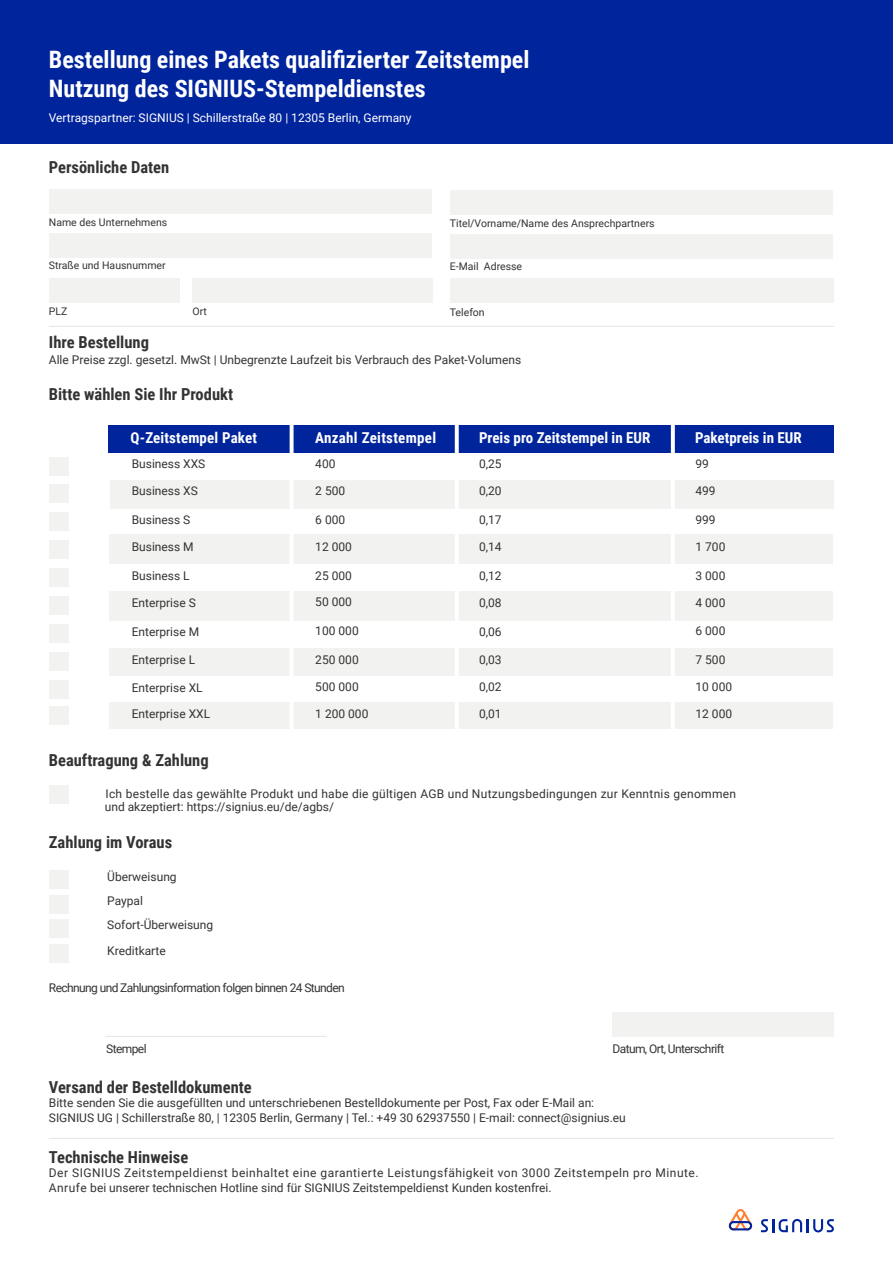
<style>
.page{position:relative;width:893px;height:1263px;background:#fff}
.page>*{position:absolute;margin:0;border:0;box-sizing:border-box;transform-origin:0 0}
.t1{font:700 24px "Roboto Condensed";color:#fff}
.t2{font:700 16.5px "Roboto Condensed";color:#333}
.t3{font:700 15px "Roboto Condensed";color:#fff}
.t4{font:700 15px "Roboto Condensed";letter-spacing:.02em;color:#fff}
.t5{font:12px "Roboto";color:#333}
.t6{font:12px "Roboto";letter-spacing:.04em;color:#333}
.t7{font:12px "Roboto";letter-spacing:.025em;color:#333}
.t8{font:12px "Roboto";letter-spacing:-.05em;color:#333}
.t9{font:12px "Roboto";color:#fff}
.t10{font:10.5px "Roboto";color:#333}
</style>
<div class="page">
<div style="left:110px;top:480px;width:723px;height:29px;background:#f2f2f1"></div>
<hr style="left:49px;top:326px;width:785px;height:1px;background:#e3e6e3">
<div style="left:0;top:0;width:893px;height:143px;background:#00249c"></div>
<div style="left:110px;top:703px;width:723px;height:26px;background:#f2f2f1"></div>
<div style="left:110px;top:535px;width:723px;height:29px;background:#f2f2f1"></div>
<div style="left:110px;top:591px;width:723px;height:29px;background:#f2f2f1"></div>
<div style="left:110px;top:648px;width:723px;height:27px;background:#f2f2f1"></div>
<div style="left:109px;top:425px;width:725px;height:28px;background:#00249c"></div>
<hr style="left:290px;top:418px;width:4px;height:322px;background:#fff">
<hr style="left:455px;top:418px;width:4px;height:322px;background:#fff">
<hr style="left:671px;top:418px;width:4px;height:322px;background:#fff">
<div style="left:50px;top:190px;width:382px;height:24px;background:#f2f2f1"></div>
<div style="left:50px;top:234px;width:382px;height:24px;background:#f2f2f1"></div>
<div style="left:193px;top:279px;width:240px;height:24px;background:#f2f2f1"></div>
<div style="left:613px;top:1012px;width:221px;height:24px;background:#f2f2f1"></div>
<div style="left:450px;top:279px;width:384px;height:24px;background:#f2f2f1"></div>
<div style="left:49px;top:279px;width:130px;height:24px;background:#f2f2f1"></div>
<div style="left:49px;top:457px;width:19px;height:18px;background:#f2f2f1"></div>
<div style="left:49px;top:485px;width:19px;height:18px;background:#f2f2f1"></div>
<div style="left:49px;top:512px;width:19px;height:19px;background:#f2f2f1"></div>
<div style="left:49px;top:540px;width:19px;height:19px;background:#f2f2f1"></div>
<div style="left:49px;top:568px;width:19px;height:18px;background:#f2f2f1"></div>
<div style="left:49px;top:596px;width:19px;height:19px;background:#f2f2f1"></div>
<div style="left:49px;top:625px;width:19px;height:18px;background:#f2f2f1"></div>
<div style="left:49px;top:652px;width:19px;height:19px;background:#f2f2f1"></div>
<div style="left:49px;top:680px;width:19px;height:18px;background:#f2f2f1"></div>
<div style="left:49px;top:707px;width:19px;height:18px;background:#f2f2f1"></div>
<div style="left:49px;top:785px;width:19px;height:19px;background:#f2f2f1"></div>
<div style="left:49px;top:870px;width:19px;height:19px;background:#f2f2f1"></div>
<div style="left:49px;top:895px;width:19px;height:19px;background:#f2f2f1"></div>
<div style="left:49px;top:919px;width:19px;height:19px;background:#f2f2f1"></div>
<div style="left:49px;top:944px;width:19px;height:18px;background:#f2f2f1"></div>
<div style="left:451px;top:191px;width:382px;height:24px;background:#f2f2f1"></div>
<div style="left:451px;top:235px;width:382px;height:24px;background:#f2f2f1"></div>
<hr style="left:105px;top:1036px;width:222px;height:1px;background:#e3e6e3">
<hr style="left:49px;top:1138px;width:785px;height:1px;background:#e3e6e3">
<svg style="left:761px;top:1219px;width:73px;height:13px"></svg>
<svg style="left:728px;top:1209px;width:25px;height:22px"></svg>
<p class="t1" style="left:49px;top:42px;width:482px">Bestellung eines Pakets qualifizierter Zeitstempel</p>
<p class="t1" style="left:49px;top:71px;width:378px">Nutzung des SIGNIUS-Stempeldienstes</p>
<p class="t9" style="left:49px;top:109px;width:364px">Vertragspartner: SIGNIUS | Schillerstraße 80 | 12305 Berlin, Germany</p>
<p class="t2" style="left:49px;top:155px;width:122px">Persönliche Daten</p>
<p class="t10" style="left:49px;top:215px;width:120px">Name des Unternehmens</p>
<p class="t10" style="left:49px;top:258px;width:118px">Straße und Hausnummer</p>
<p class="t10" style="left:49px;top:304px;width:20px">PLZ</p>
<p class="t10" style="left:193px;top:304px;width:16px">Ort</p>
<p class="t10" style="left:450px;top:305px;width:36px">Telefon</p>
<p class="t10" style="left:450px;top:216px;width:206px">Titel/Vorname/Name des Ansprechpartners</p>
<p class="t10" style="left:450px;top:259px;width:74px">E-Mail Adresse</p>
<p class="t2" style="left:49px;top:330px;width:102px">Ihre Bestellung</p>
<p class="t5" style="left:49px;top:351px;width:474px">Alle Preise zzgl. gesetzl. MwSt | Unbegrenzte Laufzeit bis Verbrauch des Paket-Volumens</p>
<p class="t2" style="left:49px;top:383px;width:186px">Bitte wählen Sie Ihr Produkt</p>
<p class="t3" style="left:131px;top:427px;width:128px">Q-Zeitstempel Paket</p>
<p class="t5" style="left:132px;top:455px;width:75px">Business XXS</p>
<p class="t4" style="left:315px;top:427px;width:123px">Anzahl Zeitstempel</p>
<p class="t3" style="left:479px;top:427px;width:173px">Preis pro Zeitstempel in EUR</p>
<p class="t3" style="left:695px;top:427px;width:108px">Paketpreis in EUR</p>
<p class="t5" style="left:315px;top:455px;width:22px">400</p>
<p class="t5" style="left:479px;top:455px;width:24px">0,25</p>
<p class="t5" style="left:695px;top:455px;width:15px">99</p>
<p class="t5" style="left:132px;top:483px;width:68px">Business XS</p>
<p class="t5" style="left:315px;top:483px;width:31px">2 500</p>
<p class="t5" style="left:479px;top:483px;width:24px">0,20</p>
<p class="t5" style="left:695px;top:483px;width:22px">499</p>
<p class="t5" style="left:132px;top:512px;width:60px">Business S</p>
<p class="t5" style="left:315px;top:512px;width:31px">6 000</p>
<p class="t5" style="left:479px;top:512px;width:24px">0,17</p>
<p class="t5" style="left:695px;top:512px;width:22px">999</p>
<p class="t5" style="left:132px;top:538px;width:64px">Business M</p>
<p class="t5" style="left:315px;top:538px;width:38px">12 000</p>
<p class="t5" style="left:479px;top:538px;width:24px">0,14</p>
<p class="t5" style="left:695px;top:538px;width:31px">1 700</p>
<p class="t5" style="left:132px;top:567px;width:59px">Business L</p>
<p class="t5" style="left:315px;top:567px;width:38px">25 000</p>
<p class="t5" style="left:479px;top:567px;width:24px">0,12</p>
<p class="t5" style="left:695px;top:567px;width:31px">3 000</p>
<p class="t5" style="left:132px;top:594px;width:66px">Enterprise S</p>
<p class="t5" style="left:315px;top:594px;width:38px">50 000</p>
<p class="t5" style="left:479px;top:594px;width:24px">0,08</p>
<p class="t5" style="left:695px;top:594px;width:31px">4 000</p>
<p class="t5" style="left:132px;top:623px;width:69px">Enterprise M</p>
<p class="t5" style="left:315px;top:623px;width:45px">100 000</p>
<p class="t5" style="left:479px;top:623px;width:24px">0,06</p>
<p class="t5" style="left:695px;top:623px;width:31px">6 000</p>
<p class="t5" style="left:132px;top:651px;width:65px">Enterprise L</p>
<p class="t5" style="left:315px;top:651px;width:45px">250 000</p>
<p class="t5" style="left:479px;top:651px;width:24px">0,03</p>
<p class="t5" style="left:695px;top:651px;width:31px">7 500</p>
<p class="t5" style="left:132px;top:679px;width:72px">Enterprise XL</p>
<p class="t5" style="left:315px;top:678px;width:45px">500 000</p>
<p class="t5" style="left:479px;top:679px;width:24px">0,02</p>
<p class="t5" style="left:695px;top:679px;width:38px">10 000</p>
<p class="t5" style="left:132px;top:706px;width:80px">Enterprise XXL</p>
<p class="t5" style="left:315px;top:706px;width:55px">1 200 000</p>
<p class="t5" style="left:479px;top:706px;width:24px">0,01</p>
<p class="t5" style="left:695px;top:705px;width:38px">12 000</p>
<p class="t2" style="left:49px;top:748px;width:161px">Beauftragung &amp; Zahlung</p>
<p class="t7" style="left:105px;top:785px;width:632px">Ich bestelle das gewählte Produkt und habe die gültigen AGB und Nutzungsbedingungen zur Kenntnis genommen</p>
<p class="t5" style="left:105px;top:798px;width:231px">und akzeptiert: https://signius.eu/de/agbs/</p>
<p class="t2" style="left:49px;top:830px;width:125px">Zahlung im Voraus</p>
<p class="t5" style="left:107px;top:868px;width:71px">Überweisung</p>
<p class="t5" style="left:107px;top:892px;width:37px">Paypal</p>
<p class="t5" style="left:107px;top:916px;width:108px">Sofort-Überweisung</p>
<p class="t5" style="left:107px;top:943px;width:60px">Kreditkarte</p>
<p class="t8" style="left:49px;top:979px;width:297px">Rechnung und Zahlungsinformation folgen binnen 24 Stunden</p>
<p class="t8" style="left:106px;top:1040px;width:42px">Stempel</p>
<p class="t8" style="left:612px;top:1040px;width:113px">Datum, Ort, Unterschrift</p>
<p class="t2" style="left:49px;top:1075px;width:204px">Versand der Bestelldokumente</p>
<p class="t5" style="left:49px;top:1095px;width:547px">Bitte senden Sie die ausgefüllten und unterschriebenen Bestelldokumente per Post, Fax oder E-Mail an:</p>
<p class="t5" style="left:49px;top:1109px;width:578px">SIGNIUS UG | Schillerstraße 80, | 12305 Berlin, Germany | Tel.: +49 30 62937550 | E-mail: connect@signius.eu</p>
<p class="t2" style="left:49px;top:1145px;width:141px">Technische Hinweise</p>
<p class="t6" style="left:49px;top:1165px;width:651px">Der SIGNIUS Zeitstempeldienst beinhaltet eine garantierte Leistungsfähigkeit von 3000 Zeitstempeln pro Minute.</p>
<p class="t5" style="left:49px;top:1179px;width:504px">Anrufe bei unserer technischen Hotline sind für SIGNIUS Zeitstempeldienst Kunden kostenfrei.</p>
</div>
